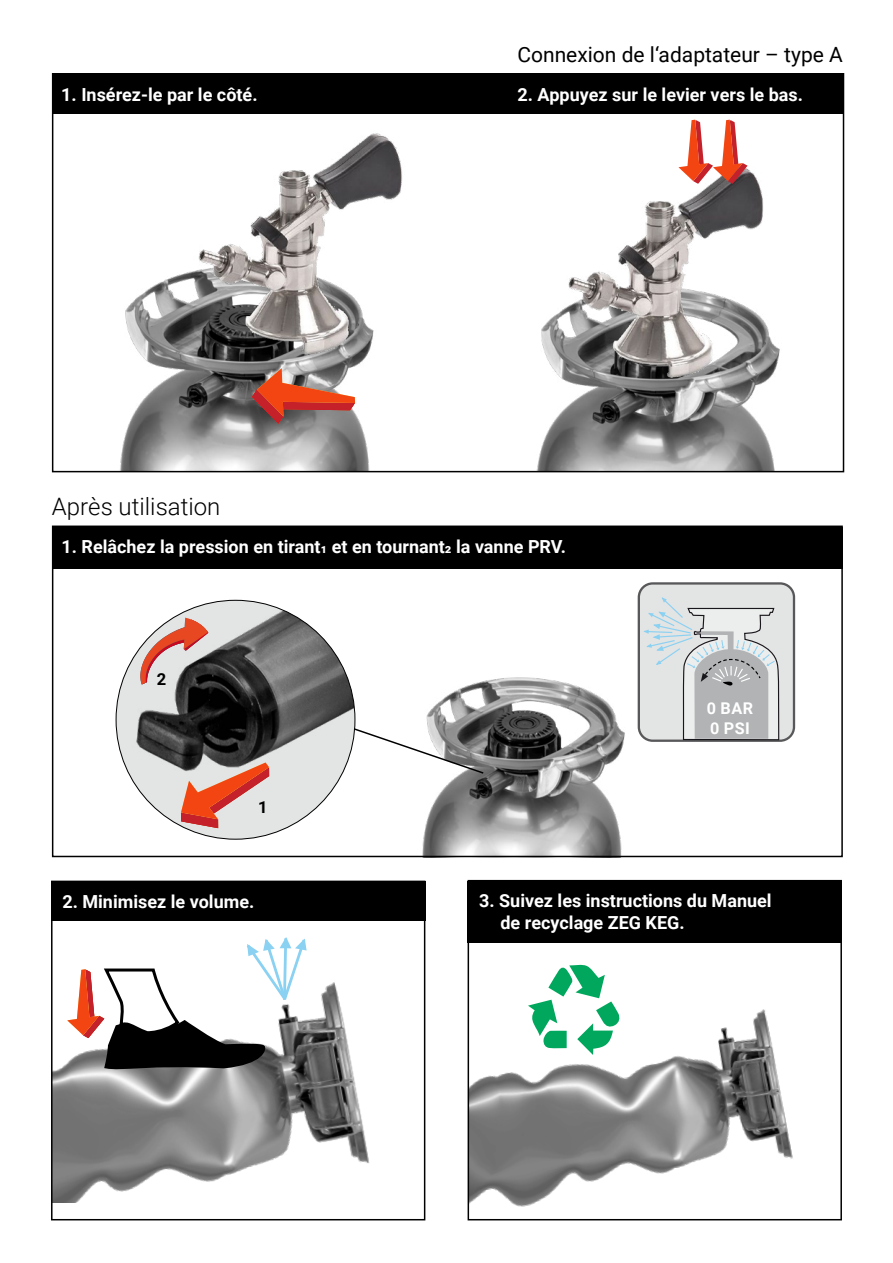
<style>
.page{position:relative;width:893px;height:1263px;background:#fff}
.page>*{position:absolute;margin:0;border:0;box-sizing:border-box;transform-origin:0 0}
.t1{font:300 24px "Roboto";color:#000}
.t2{font:21px "Roboto";color:#000}
.t3{font:700 18px/21.6px "Roboto";color:#fff}
.t4{font:700 16.5px "Roboto";color:#000}
.t5{font:700 16.2px/19.5px "Roboto";letter-spacing:.035em;color:#fff}
</style>
<div class="page">
<img style="left:116px;top:600px;width:239px;height:239px;border-radius:119px">
<div style="left:52px;top:527px;width:791px;height:41px;background:#000"></div>
<img style="left:537px;top:381px;width:238px;height:88px">
<img style="left:541px;top:169px;width:239px;height:212px">
<svg style="left:678px;top:120px;width:70px;height:64px"></svg>
<img style="left:120px;top:285px;width:250px;height:184px">
<img style="left:154px;top:133px;width:248px;height:226px">
<svg style="left:252px;top:368px;width:103px;height:56px;background:#ae695c"></svg>
<div style="left:52px;top:73px;width:791px;height:41px;background:#000"></div>
<img style="left:422px;top:653px;width:221px;height:201px">
<svg style="left:181px;top:762px;width:88px;height:66px;background:#da9589"></svg>
<div style="left:639px;top:583px;width:155px;height:158px;background:#e3e4e4;border-radius:14px"></div>
<div style="left:638px;top:582px;width:157px;height:160px;border:2px solid #58585a;border-radius:14px"></div>
<svg style="left:643px;top:597px;width:137px;height:144px"></svg>
<svg style="left:352px;top:727px;width:133px;height:48px"></svg>
<div style="left:52px;top:73px;width:792px;height:399px;border:2px solid #000"></div>
<img style="left:54px;top:982px;width:316px;height:221px">
<img style="left:471px;top:1009px;width:322px;height:198px">
<svg style="left:528px;top:964px;width:93px;height:91px"></svg>
<svg style="left:67px;top:937px;width:241px;height:133px"></svg>
<div style="left:51px;top:882px;width:374px;height:39px;background:#000"></div>
<div style="left:51px;top:881px;width:374px;height:339px;border:2px solid #000"></div>
<div style="left:468px;top:881px;width:374px;height:62px;background:#000"></div>
<div style="left:468px;top:880px;width:374px;height:340px;border:2px solid #000"></div>
<div style="left:52px;top:525px;width:791px;height:332px;border:2px solid #000"></div>
<svg style="left:140px;top:618px;width:68px;height:67px;background:#c69d97"></svg>
<p class="t2" style="left:517px;top:39px;width:327px">Connexion de l‘adaptateur – type A</p>
<p class="t3" style="left:61px;top:83px;width:198px">1. Insérez-le par le côté.</p>
<p class="t3" style="left:517px;top:83px;width:287px">2. Appuyez sur le levier vers le bas.</p>
<h1 class="t1" style="left:52px;top:489px;width:170px">Après utilisation</h1>
<p class="t3" style="left:61px;top:536px;width:506px">1. Relâchez la pression en tirant1 et en tournant2 la vanne PRV.</p>
<p class="t4" style="left:157px;top:667px;width:11px">2</p>
<p class="t4" style="left:258px;top:795px;width:11px">1</p>
<p class="t5" style="left:707px;top:698px;width:48px">0 BAR<br>0 PSI</p>
<p class="t3" style="left:62px;top:891px;width:193px">2. Minimisez le volume.</p>
<p class="t3" style="left:500px;top:889px;width:273px;text-indent:-21px">3. Suivez les instructions du Manuel de recyclage ZEG KEG.</p>
</div>
